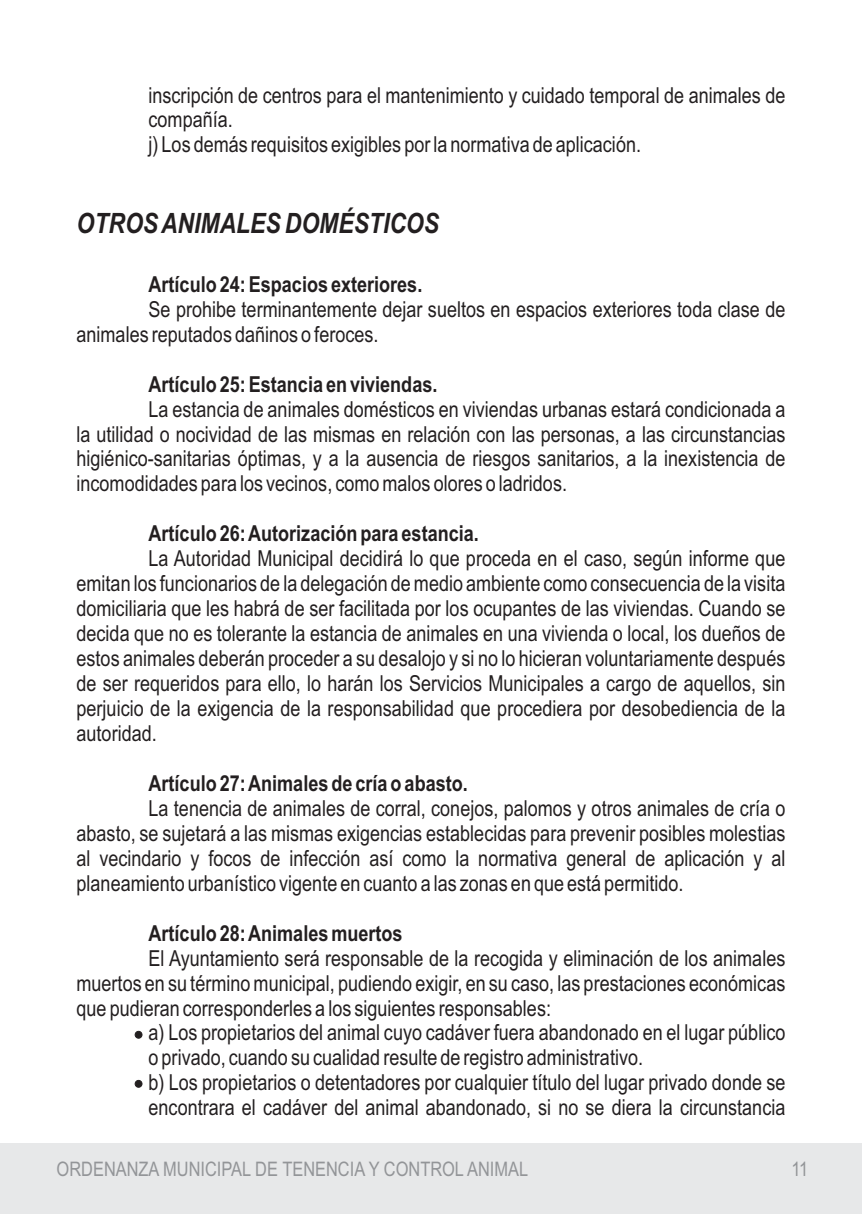
<style>
.page{position:relative;width:862px;height:1214px;background:#fff}
.page>*{position:absolute;margin:0;border:0;box-sizing:border-box;transform-origin:0 0}
.t1{font:italic 700 28px "Arial Narrow";color:#231f20}
.t2{font:22px/25px "Arial Narrow";color:#231f20;text-align:justify}
.t3{font:700 22px "Arial Narrow";color:#231f20}
.t4{font:20px "Arial Narrow";color:#939598}
</style>
<div class="page">
<div style="left:0;top:1142px;width:862px;height:71px;background:#e7e8e9"></div>
<div style="left:135px;top:1030px;width:7px;height:8px;background:#231f20;border:1px solid #231f20;border-radius:50%"></div>
<div style="left:135px;top:1079px;width:7px;height:8px;background:#231f20;border:1px solid #231f20;border-radius:50%"></div>
<p class="t2" style="left:149px;top:84px;width:638px;text-align:left">inscripción de centros para el mantenimiento y cuidado temporal de animales de compañía.<br>j) Los demás requisitos exigibles por la normativa de aplicación.</p>
<p class="t1" style="left:77px;top:207px;width:364px">OTROSANIMALES DOMÉSTICOS</p>
<p class="t3" style="left:149px;top:276px;width:275px">Artículo 24: Espacios exteriores.</p>
<p class="t2" style="left:77px;top:298px;width:710px;text-indent:72px">Se prohibe terminantemente dejar sueltos en espacios exteriores toda clase de animales reputados dañinos o feroces.</p>
<p class="t3" style="left:149px;top:376px;width:290px">Artículo 25: Estancia en viviendas.</p>
<p class="t2" style="left:77px;top:398px;width:710px;text-indent:72px">La estancia de animales domésticos en viviendas urbanas estará condicionada a la utilidad o nocividad de las mismas en relación con las personas, a las circunstancias higiénico-sanitarias óptimas, y a la ausencia de riesgos sanitarios, a la inexistencia de incomodidades para los vecinos, como malos olores o ladridos.</p>
<p class="t3" style="left:149px;top:525px;width:332px">Artículo 26:Autorización para estancia.</p>
<p class="t2" style="left:77px;top:548px;width:710px;text-indent:72px">La Autoridad Municipal decidirá lo que proceda en el caso, según informe que emitan los funcionarios de la delegación de medio ambiente como consecuencia de la visita domiciliaria que les habrá de ser facilitada por los ocupantes de las viviendas. Cuando se decida que no es tolerante la estancia de animales en una vivienda o local, los dueños de estos animales deberán proceder a su desalojo y si no lo hicieran voluntariamente después de ser requeridos para ello, lo harán los Servicios Municipales a cargo de aquellos, sin perjuicio de la exigencia de la responsabilidad que procediera por desobediencia de la autoridad.</p>
<p class="t3" style="left:149px;top:775px;width:321px">Artículo 27:Animales de cría o abasto.</p>
<p class="t2" style="left:77px;top:797px;width:710px;text-indent:72px">La tenencia de animales de corral, conejos, palomos y otros animales de cría o abasto, se sujetará a las mismas exigencias establecidas para prevenir posibles molestias al vecindario y focos de infección así como la normativa general de aplicación y al planeamiento urbanístico vigente en cuanto a las zonas en que está permitido.</p>
<p class="t3" style="left:149px;top:924px;width:255px">Artículo 28:Animales muertos</p>
<p class="t2" style="left:77px;top:947px;width:710px;text-indent:72px">El Ayuntamiento será responsable de la recogida y eliminación de los animales muertos en su término municipal, pudiendo exigir, en su caso, las prestaciones económicas que pudieran corresponderles a los siguientes responsables:</p>
<p class="t2" style="left:149px;top:1022px;width:638px;text-align:left">a) Los propietarios del animal cuyo cadáver fuera abandonado en el lugar público o privado, cuando su cualidad resulte de registro administrativo.<br>b) Los propietarios o detentadores por cualquier título del lugar privado donde se encontrara el cadáver del animal abandonado, si no se diera la circunstancia</p>
<p class="t4" style="left:57px;top:1161px;width:473px">ORDENANZA MUNICIPAL DE TENENCIA Y CONTROL ANIMAL</p>
<p class="t4" style="left:791px;top:1161px;width:19px">11</p>
</div>
